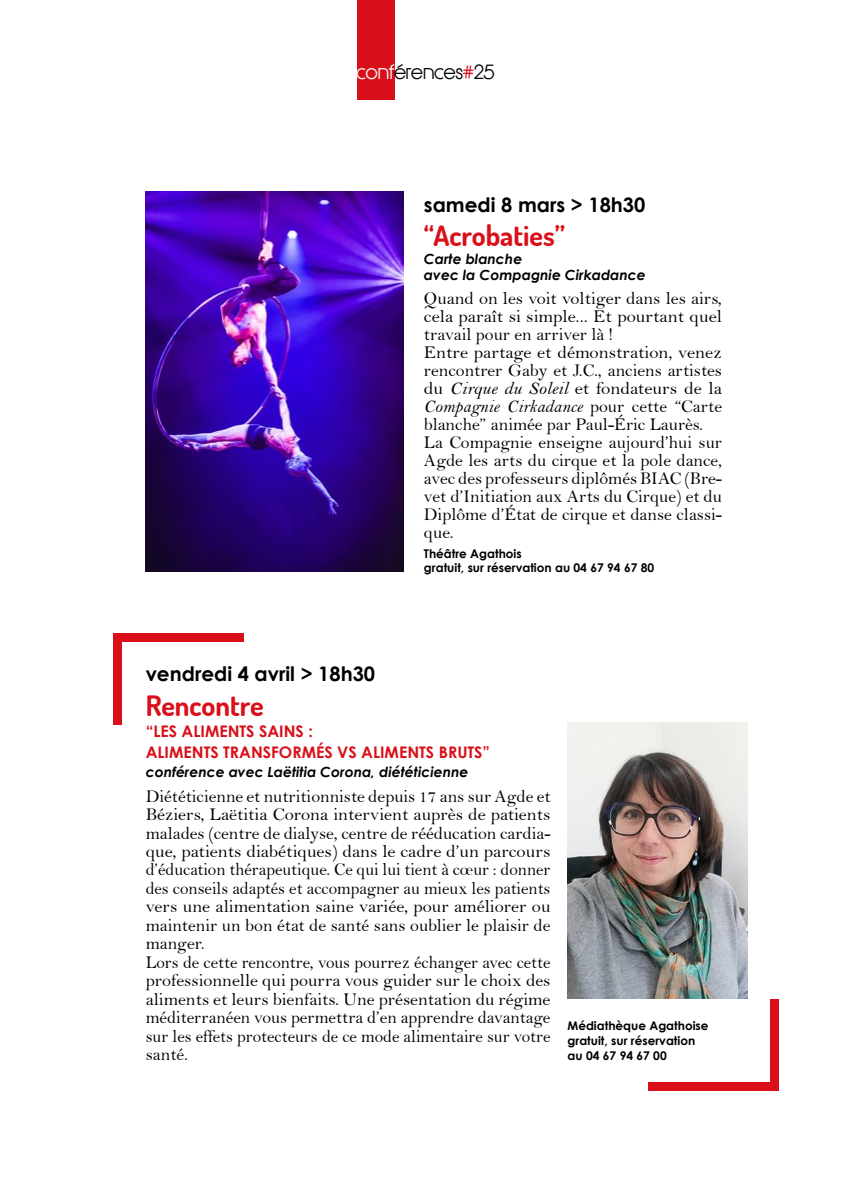
<style>
.page{position:relative;width:851px;height:1191px;background:#fff}
.page>*{position:absolute;margin:0;border:0;box-sizing:border-box;transform-origin:0 0}
.t1{font:200 28px "Dosis";color:#d90f19}
.t2{font:700 20px "Century Gothic";color:#000}
.t3{font:700 20px "Hasteristico";color:#000}
.t4{font:18px/18.4px "Bell";color:#000}
.t5{font:18px "Bell MT Italic";color:#000}
.t6{font:700 16px/21.2px "Century Gothic";color:#d90f19}
.t7{font:italic 700 14px/16px "Century Gothic";color:#000}
.t8{font:700 12px/15px "Century Gothic";color:#000}
.s1{color:#fff}
.s2{color:#d90f19}
.s3{font-family:"Bell MT Italic"}
.s4{font-family:"Bell"}
</style>
<div class="page">
<div style="left:357px;top:0;width:37px;height:99px;background:#d90f19"></div>
<img style="left:145px;top:192px;width:258px;height:380px">
<div style="left:114px;top:634px;width:8px;height:91px;background:#d90f19"></div>
<div style="left:114px;top:633px;width:130px;height:9px;background:#d90f19"></div>
<div style="left:770px;top:998px;width:8px;height:91px;background:#d90f19"></div>
<div style="left:648px;top:1081px;width:130px;height:9px;background:#d90f19"></div>
<img style="left:567px;top:722px;width:180px;height:276px">
<p class="t3" style="left:356px;top:60px;width:139px"><span class="s1">conf</span>érences<span class="s2">#</span>25</p>
<p class="t2" style="left:424px;top:190px;width:223px">samedi 8 mars &gt; 18h30</p>
<h1 class="t1" style="left:424px;top:217px;width:142px">“Acrobaties”</h1>
<p class="t7" style="left:424px;top:250px;width:223px">Carte blanche<br>avec la Compagnie Cirkadance</p>
<p class="t4" style="left:424px;top:289px;width:299px">Quand on les voit voltiger dans les airs, cela paraît si simple... Et pourtant quel travail pour en arriver là !<br>Entre partage et démonstration, venez rencontrer Gaby et J.C., anciens artistes du <span class="s3">Cirque du Soleil</span> et fondateurs de la</p>
<p class="t5" style="left:424px;top:395px;width:299px">Compagnie Cirkadance <span class="s4">pour cette “Carte</span></p>
<p class="t4" style="left:424px;top:415px;width:299px">blanche” animée par Paul-Éric Laurès.<br>La Compagnie enseigne aujourd’hui sur Agde les arts du cirque et la pole dance, avec des professeurs diplômés BIAC (Bre&shy;vet d’Initiation aux Arts du Cirque) et du Diplôme d’État de cirque et danse classi&shy;que.</p>
<p class="t8" style="left:424px;top:546px;width:232px;line-height:14px">Théâtre Agathois<br>gratuit, sur réservation au 04 67 94 67 80</p>
<p class="t2" style="left:146px;top:659px;width:231px">vendredi 4 avril &gt; 18h30</p>
<h1 class="t1" style="left:146px;top:686px;width:119px">Rencontre</h1>
<p class="t6" style="left:146px;top:719px;width:346px">“LES ALIMENTS SAINS :<br>ALIMENTS TRANSFORMÉS VS ALIMENTS BRUTS”</p>
<p class="t7" style="left:146px;top:763px;width:324px">conférence avec Laëtitia Corona, diététicienne</p>
<p class="t4" style="left:146px;top:786px;width:406px">Diététicienne et nutritionniste depuis 17 ans sur Agde et Béziers, Laëtitia Corona intervient auprès de patients malades (centre de dialyse, centre de rééducation cardia&shy;que, patients diabétiques) dans le cadre d’un parcours d’éducation thérapeutique. Ce qui lui tient à cœur : donner des conseils adaptés et accompagner au mieux les patients vers une alimentation saine variée, pour améliorer ou maintenir un bon état de santé sans oublier le plaisir de manger.<br>Lors de cette rencontre, vous pourrez échanger avec cette professionnelle qui pourra vous guider sur le choix des aliments et leurs bienfaits. Une présentation du régime méditerranéen vous permettra d’en apprendre davantage sur les effets protecteurs de ce mode alimentaire sur votre santé.</p>
<p class="t8" style="left:567px;top:1017px;width:142px">Médiathèque Agathoise gratuit, sur réservation au 04 67 94 67 00</p>
</div>
